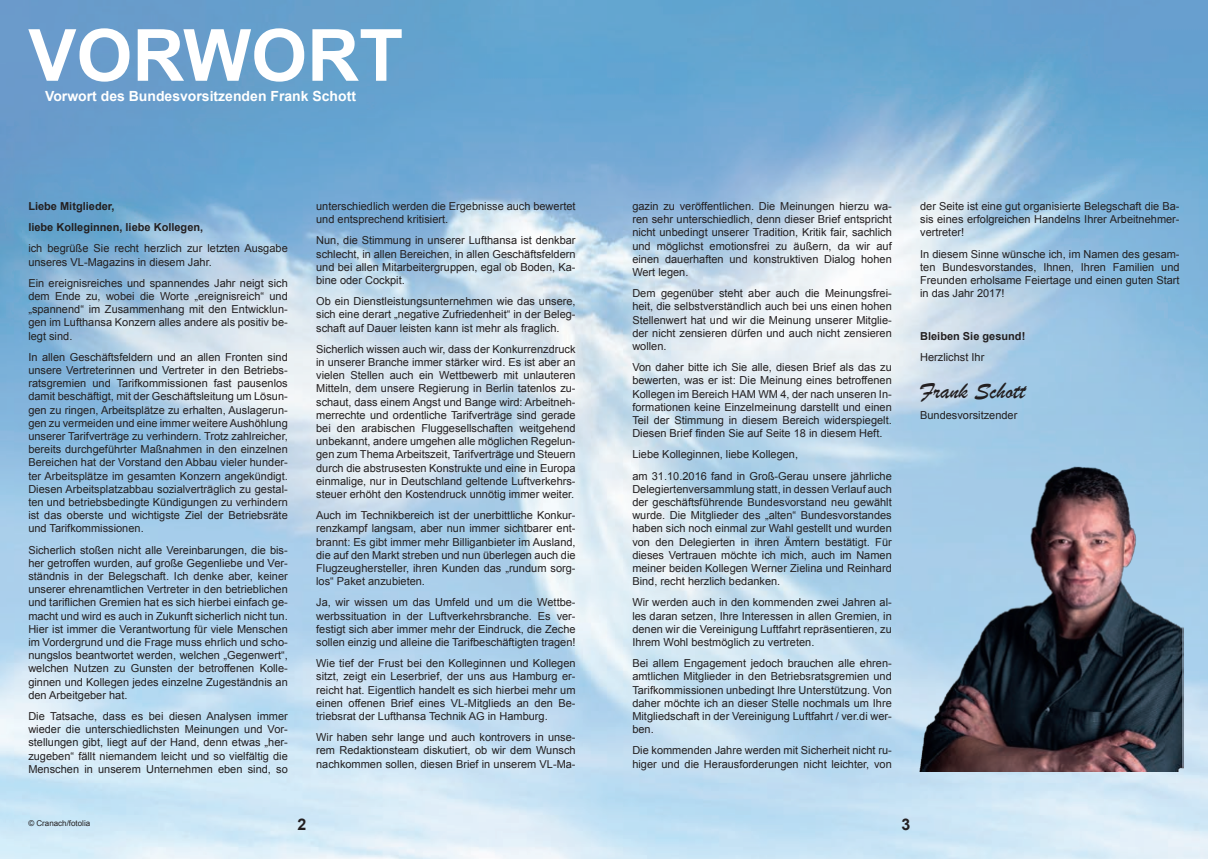
<style>
.page{position:relative;width:1208px;height:859px;background:#fff}
.page>*{position:absolute;margin:0;border:0;box-sizing:border-box;transform-origin:0 0}
.t1{font:700 72px "Arial";color:#fff}
.t2{font:24px "Brush Script";color:#231f20}
.t3{font:700 16px "Arial";color:#231f20}
.t4{font:700 14px "Arial";color:#fff}
.t5{font:11px/13.2px "Arial";color:#231f20;text-align:justify}
.t6{font:700 11px/21.2px "Arial";color:#231f20}
.t7{font:8px "Arial";color:#231f20}
</style>
<div class="page">
<img style="left:0;top:0;width:1208px;height:859px">
<img style="left:916px;top:452px;width:267px;height:319px">
<h1 class="t1" style="left:28px;top:7px;width:376px">VORWORT</h1>
<p class="t4" style="left:45px;top:87px;width:312px">Vorwort des Bundesvorsitzenden Frank Schott</p>
<p class="t6" style="left:28px;top:196px;width:176px">Liebe Mitglieder,<br>liebe Kolleginnen, liebe Kollegen,</p>
<p class="t5" style="left:28px;top:242px;width:261px">ich begrüße Sie recht herzlich zur letzten Ausgabe unseres VL-Magazins in diesem Jahr.</p>
<p class="t5" style="left:28px;top:276px;width:261px">Ein ereignisreiches und spannendes Jahr neigt sich dem Ende zu, wobei die Worte „ereignisreich“ und „spannend“ im Zusammenhang mit den Entwicklun&shy;gen im Lufthansa Konzern alles andere als positiv be&shy;legt sind.</p>
<p class="t5" style="left:28px;top:350px;width:261px">In allen Geschäftsfeldern und an allen Fronten sind unsere Vertreterinnen und Vertreter in den Betriebs&shy;ratsgremien und Tarifkommissionen fast pausenlos damit beschäftigt, mit der Geschäftsleitung um Lösun&shy;gen zu ringen, Arbeitsplätze zu erhalten, Auslagerun&shy;gen zu vermeiden und eine immer weitere Aushöhlung unserer Tarifverträge zu verhindern. Trotz zahlreicher, bereits durchgeführter Maßnahmen in den einzelnen Bereichen hat der Vorstand den Abbau vieler hunder&shy;ter Arbeitsplätze im gesamten Konzern angekündigt.<br>Diesen Arbeitsplatzabbau sozialverträglich zu gestal&shy;ten und betriebsbedingte Kündigungen zu verhindern ist das oberste und wichtigste Ziel der Betriebsräte und Tarifkommissionen.</p>
<p class="t5" style="left:28px;top:543px;width:261px">Sicherlich stoßen nicht alle Vereinbarungen, die bis&shy;her getroffen wurden, auf große Gegenliebe und Ver&shy;ständnis in der Belegschaft. Ich denke aber, keiner unserer ehrenamtlichen Vertreter in den betrieblichen und tariflichen Gremien hat es sich hierbei einfach ge&shy;macht und wird es auch in Zukunft sicherlich nicht tun.<br>Hier ist immer die Verantwortung für viele Menschen im Vordergrund und die Frage muss ehrlich und scho&shy;nungslos beantwortet werden, welchen „Gegenwert“, welchen Nutzen zu Gunsten der betroffenen Kolle&shy;ginnen und Kollegen jedes einzelne Zugeständnis an den Arbeitgeber hat.</p>
<p class="t5" style="left:28px;top:710px;width:261px">Die Tatsache, dass es bei diesen Analysen immer wieder die unterschiedlichsten Meinungen und Vor&shy;stellungen gibt, liegt auf der Hand, denn etwas „her&shy;zugeben“ fällt niemandem leicht und so vielfältig die Menschen in unserem Unternehmen eben sind, so</p>
<p class="t5" style="left:316px;top:200px;width:261px">unterschiedlich werden die Ergebnisse auch bewertet und entsprechend kritisiert.</p>
<p class="t5" style="left:316px;top:234px;width:261px">Nun, die Stimmung in unserer Lufthansa ist denkbar schlecht, in allen Bereichen, in allen Geschäftsfeldern und bei allen Mitarbeitergruppen, egal ob Boden, Ka&shy;bine oder Cockpit.</p>
<p class="t5" style="left:316px;top:295px;width:261px">Ob ein Dienstleistungsunternehmen wie das unsere, sich eine derart „negative Zufriedenheit“ in der Beleg&shy;schaft auf Dauer leisten kann ist mehr als fraglich.</p>
<p class="t5" style="left:316px;top:342px;width:261px">Sicherlich wissen auch wir, dass der Konkurrenzdruck in unserer Branche immer stärker wird. Es ist aber an vielen Stellen auch ein Wettbewerb mit unlauteren Mitteln, dem unsere Regierung in Berlin tatenlos zu&shy;schaut, dass einem Angst und Bange wird: Arbeitneh&shy;merrechte und ordentliche Tarifverträge sind gerade bei den arabischen Fluggesellschaften weitgehend unbekannt, andere umgehen alle möglichen Regelun&shy;gen zum Thema Arbeitszeit, Tarifverträge und Steuern durch die abstrusesten Konstrukte und eine in Europa einmalige, nur in Deutschland geltende Luftverkehrs&shy;steuer erhöht den Kostendruck unnötig immer weiter.</p>
<p class="t5" style="left:316px;top:509px;width:261px">Auch im Technikbereich ist der unerbittliche Konkur&shy;renzkampf langsam, aber nun immer sichtbarer ent&shy;brannt: Es gibt immer mehr Billiganbieter im Ausland, die auf den Markt streben und nun überlegen auch die Flugzeughersteller, ihren Kunden das „rundum sorg&shy;los“ Paket anzubieten.</p>
<p class="t5" style="left:316px;top:596px;width:261px">Ja, wir wissen um das Umfeld und um die Wettbe&shy;werbssituation in der Luftverkehrsbranche. Es ver&shy;festigt sich aber immer mehr der Eindruck, die Zeche sollen einzig und alleine die Tarifbeschäftigten tragen!</p>
<p class="t5" style="left:316px;top:657px;width:261px">Wie tief der Frust bei den Kolleginnen und Kollegen sitzt, zeigt ein Leserbrief, der uns aus Hamburg er&shy;reicht hat. Eigentlich handelt es sich hierbei mehr um einen offenen Brief eines VL-Mitglieds an den Be&shy;triebsrat der Lufthansa Technik AG in Hamburg.</p>
<p class="t5" style="left:316px;top:731px;width:261px">Wir haben sehr lange und auch kontrovers in unse&shy;rem Redaktionsteam diskutiert, ob wir dem Wunsch nachkommen sollen, diesen Brief in unserem VL-Ma-</p>
<p class="t5" style="left:632px;top:200px;width:261px">gazin zu veröffentlichen. Die Meinungen hierzu wa&shy;ren sehr unterschiedlich, denn dieser Brief entspricht nicht unbedingt unserer Tradition, Kritik fair, sachlich und möglichst emotionsfrei zu äußern, da wir auf einen dauerhaften und konstruktiven Dialog hohen Wert legen.</p>
<p class="t5" style="left:632px;top:287px;width:261px">Dem gegenüber steht aber auch die Meinungsfrei&shy;heit, die selbstverständlich auch bei uns einen hohen Stellenwert hat und wir die Meinung unserer Mitglie&shy;der nicht zensieren dürfen und auch nicht zensieren wollen.</p>
<p class="t5" style="left:632px;top:361px;width:261px">Von daher bitte ich Sie alle, diesen Brief als das zu bewerten, was er ist: Die Meinung eines betroffenen Kollegen im Bereich HAM WM 4, der nach unseren In&shy;formationen keine Einzelmeinung darstellt und einen Teil der Stimmung in diesem Bereich widerspiegelt.<br>Diesen Brief finden Sie auf Seite 18 in diesem Heft.</p>
<p class="t5" style="left:632px;top:444px;width:261px;line-height:21.2px">Liebe Kolleginnen, liebe Kollegen,<br>am 31.10.2016 fand in Groß-Gerau unsere jährliche</p>
<p class="t5" style="left:632px;top:482px;width:261px">Delegiertenversammlung statt, in dessen Verlauf auch der geschäftsführende Bundesvorstand neu gewählt wurde. Die Mitglieder des „alten“ Bundesvorstandes haben sich noch einmal zur Wahl gestellt und wurden von den Delegierten in ihren Ämtern bestätigt. Für dieses Vertrauen möchte ich mich, auch im Namen meiner beiden Kollegen Werner Zielina und Reinhard Bind, recht herzlich bedanken.</p>
<p class="t5" style="left:632px;top:596px;width:261px">Wir werden auch in den kommenden zwei Jahren al&shy;les daran setzen, Ihre Interessen in allen Gremien, in denen wir die Vereinigung Luftfahrt repräsentieren, zu Ihrem Wohl bestmöglich zu vertreten.</p>
<p class="t5" style="left:632px;top:657px;width:261px">Bei allem Engagement jedoch brauchen alle ehren&shy;amtlichen Mitglieder in den Betriebsratsgremien und Tarifkommissionen unbedingt Ihre Unterstützung. Von daher möchte ich an dieser Stelle nochmals um Ihre Mitgliedschaft in der Vereinigung Luftfahrt / ver.di wer&shy;ben.</p>
<p class="t5" style="left:632px;top:744px;width:261px">Die kommenden Jahre werden mit Sicherheit nicht ru&shy;higer und die Herausforderungen nicht leichter, von</p>
<p class="t5" style="left:920px;top:200px;width:261px">der Seite ist eine gut organisierte Belegschaft die Ba&shy;sis eines erfolgreichen Handelns Ihrer Arbeitnehmer&shy;vertreter!</p>
<p class="t5" style="left:920px;top:247px;width:261px">In diesem Sinne wünsche ich, im Namen des gesam&shy;ten Bundesvorstandes, Ihnen, Ihren Familien und Freunden erholsame Feiertage und einen guten Start in das Jahr 2017!</p>
<p class="t6" style="left:920px;top:325px;width:107px">Bleiben Sie gesund!</p>
<p class="t5" style="left:920px;top:350px;width:66px">Herzlichst Ihr</p>
<h2 class="t2" style="left:920px;top:376px;width:106px">Frank Schott</h2>
<p class="t5" style="left:920px;top:408px;width:99px">Bundesvorsitzender</p>
<p class="t7" style="left:28px;top:818px;width:63px">© Cranach/fotolia</p>
<h3 class="t3" style="left:297px;top:813px;width:10px">2</h3>
<h3 class="t3" style="left:901px;top:813px;width:10px">3</h3>
</div>
